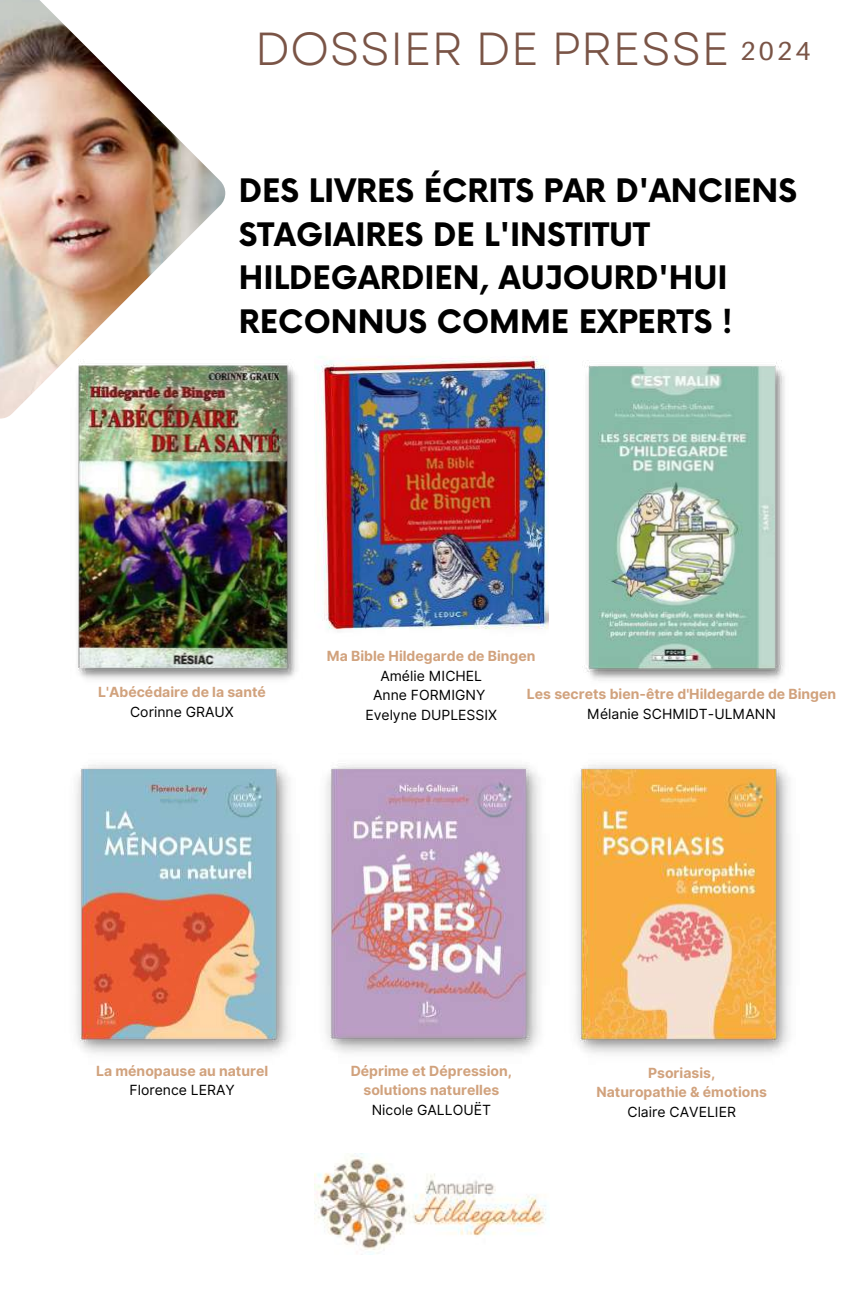
<style>
.page{position:relative;width:864px;height:1297px;background:#fff}
.page>*{position:absolute;margin:0;border:0;box-sizing:border-box;transform-origin:0 0}
.t1{font:46.2px "Garet";color:#7a5446}
.t2{font:700 31.5px/43.5px "Now";color:#000}
.t3{font:26px "Aileron";color:#7a5446}
.t4{font:700 14px/19.5px "Inter";color:#d1a27d;text-align:center}
.t5{font:14px/19.5px "Inter";color:#000;text-align:center}
</style>
<div class="page">
<img style="left:78px;top:365px;width:219px;height:315px">
<img style="left:584px;top:360px;width:201px;height:321px">
<img style="left:76px;top:764px;width:214px;height:290px">
<img style="left:326px;top:764px;width:214px;height:289px">
<img style="left:576px;top:764px;width:214px;height:290px">
<img style="left:316px;top:356px;width:233px;height:274px">
<img style="left:0;top:0;width:225px;height:418px">
<img style="left:314px;top:1153px;width:233px;height:101px">
<h1 class="t1" style="left:255px;top:15px;width:476px">DOSSIER DE PRESSE</h1>
<h3 class="t3" style="left:741px;top:34px;width:72px">2024</h3>
<h2 class="t2" style="left:239px;top:171px;width:560px">DES LIVRES ÉCRITS PAR D'ANCIENS<br>STAGIAIRES DE L'INSTITUT<br>HILDEGARDIEN, AUJOURD'HUI<br>RECONNUS COMME EXPERTS !</h2>
<p class="t4" style="left:98px;top:682px;width:169px">L'Abécédaire de la santé</p>
<p class="t5" style="left:130px;top:702px;width:105px">Corinne GRAUX</p>
<p class="t4" style="left:327px;top:646px;width:210px">Ma Bible Hildegarde de Bingen</p>
<p class="t5" style="left:365px;top:666px;width:133px">Amélie MICHEL<br>Anne FORMIGNY<br>Evelyne DUPLESSIX</p>
<p class="t4" style="left:527px;top:684px;width:311px">Les secrets bien-être d'Hildegarde de Bingen</p>
<p class="t5" style="left:587px;top:703px;width:190px">Mélanie SCHMIDT-ULMANN</p>
<p class="t4" style="left:96px;top:1060px;width:174px">La ménopause au naturel</p>
<p class="t5" style="left:130px;top:1080px;width:107px">Florence LERAY</p>
<p class="t4" style="left:351px;top:1060px;width:163px">Déprime et Dépression, solutions naturelles</p>
<p class="t5" style="left:372px;top:1099px;width:121px">Nicole GALLOUËT</p>
<p class="t4" style="left:597px;top:1062px;width:172px">Psoriasis,<br>Naturopathie &amp; émotions</p>
<p class="t5" style="left:628px;top:1101px;width:110px">Claire CAVELIER</p>
</div>
